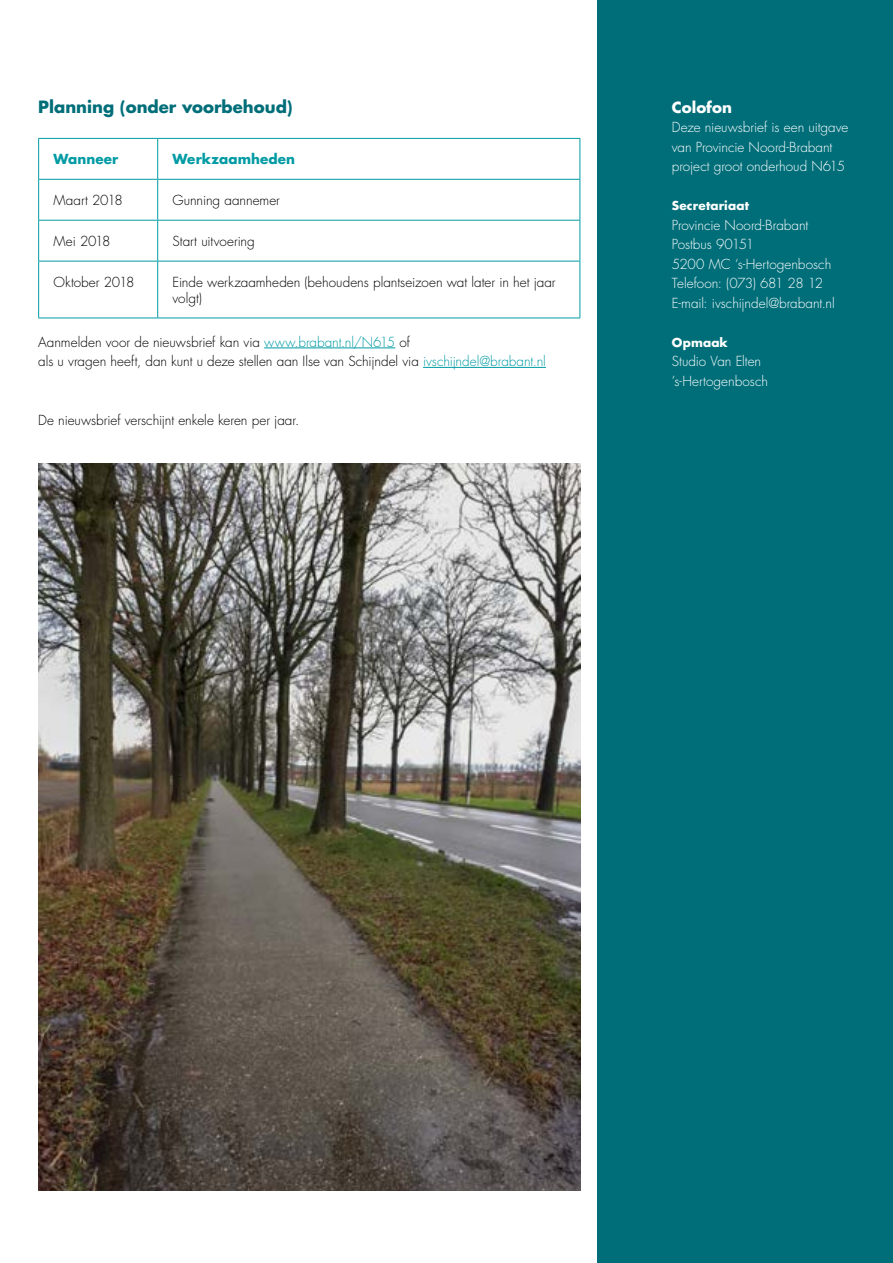
<style>
.page{position:relative;width:893px;height:1263px;background:#fff}
.page>*{position:absolute;margin:0;border:0;box-sizing:border-box;transform-origin:0 0}
.t1{font:700 16.5px "Futura Std";color:#006e79}
.t2{font:700 15px "Futura Std";letter-spacing:.005em;color:#fff}
.t3{font:300 13.5px/15.9px "Futura Std";letter-spacing:-.005em;color:#000}
.t4{font:300 13.5px/19.5px "Futura Std";letter-spacing:-.005em;color:#fff}
.t5{font:700 13.5px "Futura Std";letter-spacing:.005em;color:#009ba4}
.t6{font:700 12px "Futura Std";letter-spacing:.01em;color:#fff}
.s1{color:#009ba4}
</style>
<div class="page">
<div style="left:597px;top:0;width:296px;height:1263px;background:#006e79"></div>
<img style="left:38px;top:464px;width:542px;height:727px">
<hr style="left:264px;top:348px;width:131px;height:1px;background:#009ba4">
<hr style="left:423px;top:367px;width:123px;height:1px;background:#009ba4">
<hr style="left:38px;top:138px;width:120px;height:1px;background:#009ba4">
<hr style="left:38px;top:139px;width:1px;height:40px;background:#009ba4">
<hr style="left:158px;top:138px;width:422px;height:1px;background:#009ba4">
<hr style="left:157px;top:139px;width:1px;height:40px;background:#009ba4">
<hr style="left:579px;top:139px;width:1px;height:40px;background:#009ba4">
<hr style="left:38px;top:179px;width:120px;height:1px;background:#009ba4">
<hr style="left:38px;top:180px;width:1px;height:40px;background:#009ba4">
<hr style="left:158px;top:179px;width:422px;height:1px;background:#009ba4">
<hr style="left:157px;top:180px;width:1px;height:40px;background:#009ba4">
<hr style="left:579px;top:180px;width:1px;height:40px;background:#009ba4">
<hr style="left:38px;top:220px;width:120px;height:1px;background:#009ba4">
<hr style="left:38px;top:221px;width:1px;height:40px;background:#009ba4">
<hr style="left:158px;top:220px;width:422px;height:1px;background:#009ba4">
<hr style="left:157px;top:221px;width:1px;height:40px;background:#009ba4">
<hr style="left:579px;top:221px;width:1px;height:40px;background:#009ba4">
<hr style="left:38px;top:261px;width:120px;height:1px;background:#009ba4">
<hr style="left:38px;top:261px;width:1px;height:57px;background:#009ba4">
<hr style="left:158px;top:261px;width:422px;height:1px;background:#009ba4">
<hr style="left:157px;top:261px;width:1px;height:57px;background:#009ba4">
<hr style="left:579px;top:261px;width:1px;height:57px;background:#009ba4">
<hr style="left:38px;top:318px;width:120px;height:1px;background:#009ba4">
<hr style="left:158px;top:318px;width:422px;height:1px;background:#009ba4">
<p class="t1" style="left:38px;top:95px;width:256px">Planning (onder voorbehoud)</p>
<p class="t5" style="left:54px;top:150px;width:66px">Wanneer</p>
<p class="t5" style="left:173px;top:150px;width:124px">Werkzaamheden</p>
<p class="t3" style="left:54px;top:193px;width:71px">Maart 2018</p>
<p class="t3" style="left:173px;top:193px;width:109px">Gunning aannemer</p>
<p class="t3" style="left:54px;top:234px;width:59px">Mei 2018</p>
<p class="t3" style="left:173px;top:234px;width:84px">Start uitvoering</p>
<p class="t3" style="left:54px;top:275px;width:82px">Oktober 2018</p>
<p class="t3" style="left:173px;top:275px;width:385px">Einde werkzaamheden (behoudens plantseizoen wat later in het jaar volgt)</p>
<p class="t3" style="left:38px;top:332px;width:509px;line-height:19.5px">Aanmelden voor de nieuwsbrief kan via <span class="s1">www.brabant.nl/N615</span> of<br>als u vragen heeft, dan kunt u deze stellen aan Ilse van Schijndel via <span class="s1">ivschijndel@brabant.nl</span></p>
<p class="t3" style="left:38px;top:412px;width:263px">De nieuwsbrief verschijnt enkele keren per jaar.</p>
<p class="t2" style="left:672px;top:97px;width:62px">Colofon</p>
<p class="t4" style="left:672px;top:118px;width:178px">Deze nieuwsbrief is een uitgave van Provincie Noord-Brabant project groot onderhoud N615</p>
<p class="t6" style="left:672px;top:198px;width:79px">Secretariaat</p>
<p class="t4" style="left:672px;top:215px;width:164px">Provincie Noord-Brabant<br>Postbus 90151<br>5200 MC ‘s-Hertogenbosch<br>Telefoon: (073) 681 28 12<br>E-mail: ivschijndel@brabant.nl</p>
<p class="t6" style="left:672px;top:334px;width:58px">Opmaak</p>
<p class="t4" style="left:672px;top:352px;width:98px">Studio Van Elten ’s-Hertogenbosch</p>
</div>
